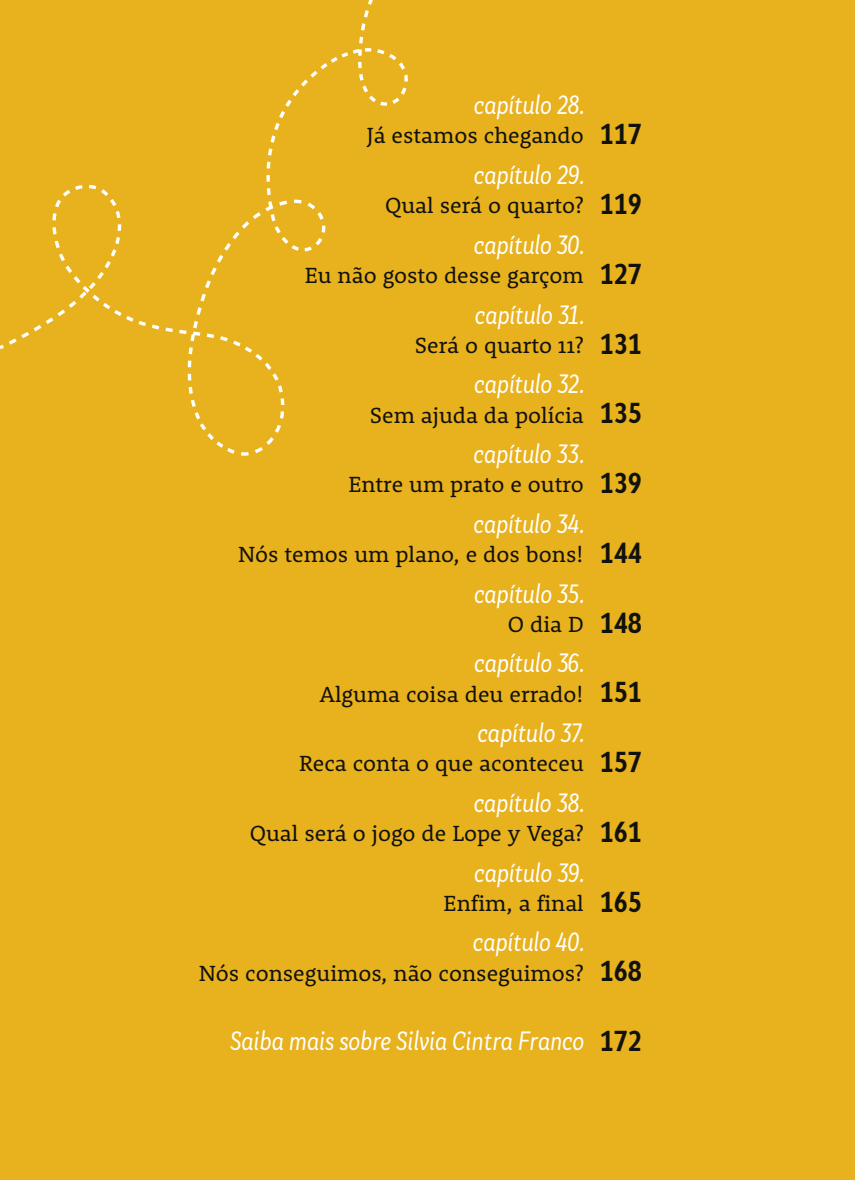
<style>
.page{position:relative;width:855px;height:1180px;background:#e8b11e}
.page>*{position:absolute;margin:0;border:0;box-sizing:border-box;transform-origin:0 0}
.t1{font:700 27px "Skola Sans Cn";color:#12120d}
.t2{font:italic 24.75px "Skola Sans Cn";color:#fff}
.t3{font:22.5px "Rooney";color:#12120d}
</style>
<div class="page">
<svg style="left:0;top:0;width:408px;height:456px"></svg>
<p class="t2" style="left:473px;top:91px;width:112px">capítulo 28.</p>
<p class="t3" style="left:367px;top:127px;width:218px">Já estamos chegando</p>
<p class="t2" style="left:473px;top:161px;width:112px">capítulo 29.</p>
<p class="t3" style="left:385px;top:197px;width:200px">Qual será o quarto?</p>
<p class="t2" style="left:473px;top:231px;width:112px">capítulo 30.</p>
<p class="t3" style="left:305px;top:267px;width:280px">Eu não gosto desse garçom</p>
<p class="t2" style="left:474px;top:300px;width:111px">capítulo 31.</p>
<p class="t3" style="left:415px;top:336px;width:170px">Será o quarto 11?</p>
<p class="t2" style="left:474px;top:370px;width:111px">capítulo 32.</p>
<p class="t3" style="left:370px;top:406px;width:215px">Sem ajuda da polícia</p>
<p class="t2" style="left:473px;top:440px;width:112px">capítulo 33.</p>
<p class="t3" style="left:348px;top:476px;width:237px">Entre um prato e outro</p>
<p class="t2" style="left:473px;top:510px;width:112px">capítulo 34.</p>
<p class="t3" style="left:238px;top:546px;width:347px">Nós temos um plano, e dos bons!</p>
<p class="t2" style="left:474px;top:579px;width:112px">capítulo 35.</p>
<p class="t3" style="left:508px;top:615px;width:77px">O dia D</p>
<p class="t2" style="left:474px;top:649px;width:111px">capítulo 36.</p>
<p class="t3" style="left:319px;top:685px;width:266px">Alguma coisa deu errado!</p>
<p class="t2" style="left:477px;top:719px;width:108px">capítulo 37.</p>
<p class="t3" style="left:299px;top:755px;width:286px">Reca conta o que aconteceu</p>
<p class="t2" style="left:473px;top:789px;width:112px">capítulo 38.</p>
<p class="t3" style="left:250px;top:825px;width:335px">Qual será o jogo de Lope y Vega?</p>
<p class="t2" style="left:474px;top:858px;width:111px">capítulo 39.</p>
<p class="t3" style="left:443px;top:894px;width:142px">Enfim, a final</p>
<p class="t2" style="left:472px;top:928px;width:113px">capítulo 40.</p>
<p class="t3" style="left:199px;top:964px;width:386px">Nós conseguimos, não conseguimos?</p>
<p class="t1" style="left:600px;top:119px;width:44px">117</p>
<p class="t1" style="left:600px;top:189px;width:44px">119</p>
<p class="t1" style="left:600px;top:259px;width:44px">127</p>
<p class="t1" style="left:600px;top:329px;width:44px">131</p>
<p class="t1" style="left:600px;top:398px;width:44px">135</p>
<p class="t1" style="left:600px;top:468px;width:44px">139</p>
<p class="t1" style="left:600px;top:538px;width:44px">144</p>
<p class="t1" style="left:600px;top:607px;width:44px">148</p>
<p class="t1" style="left:600px;top:677px;width:44px">151</p>
<p class="t1" style="left:600px;top:747px;width:44px">157</p>
<p class="t1" style="left:600px;top:817px;width:44px">161</p>
<p class="t1" style="left:600px;top:886px;width:44px">165</p>
<p class="t1" style="left:600px;top:956px;width:44px">168</p>
<p class="t2" style="left:230px;top:1027px;width:355px">Saiba mais sobre Silvia Cintra Franco</p>
<p class="t1" style="left:600px;top:1026px;width:44px">172</p>
</div>
